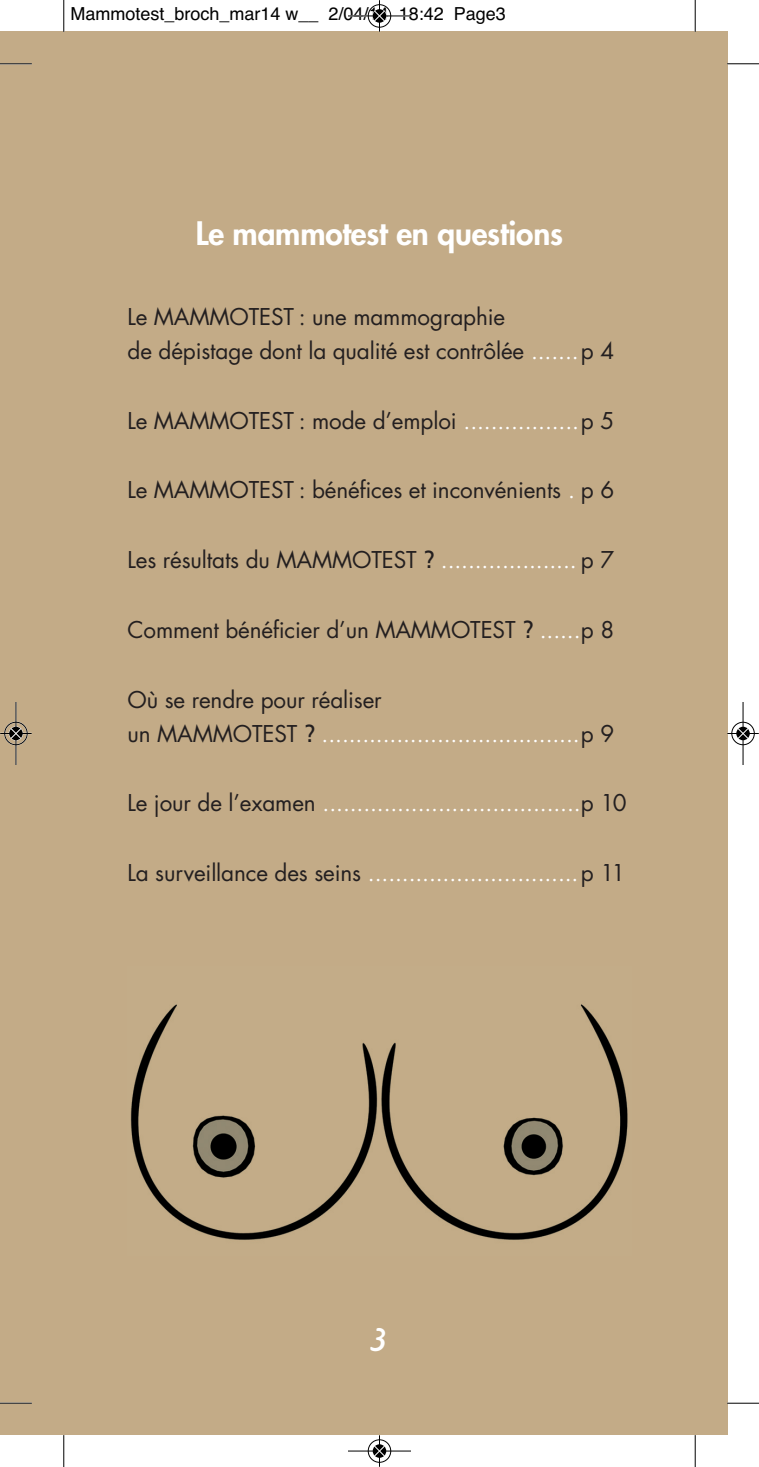
<style>
.page{position:relative;width:759px;height:1467px;background:#fff}
.page>*{position:absolute;margin:0;border:0;box-sizing:border-box;transform-origin:0 0}
.t1{font:800 31.5px "Futura";letter-spacing:-.005em;color:#fff}
.t2{font:31.5px "Freehand 521 BT Regular C";color:#fff}
.t3{font:22.5px/33.8px "Futura";letter-spacing:-.005em;color:#231f20}
.t4{font:22.5px/33.8px "Futura";letter-spacing:-.005em;color:#fff}
.t5{font:18px "Helvetica";color:#000}
.s1{color:#fff}
.s2{font-family:"Frutiger";font-size:24.75px}
.s3{color:#231f20}
.s4{font-family:"Frutiger";font-size:24.75px;color:#231f20}
</style>
<div class="page">
<div style="left:0;top:32px;width:727px;height:1403px;background:#c3ab87"></div>
<img style="left:130px;top:1004px;width:498px;height:236px">
<hr style="left:0;top:1402px;width:32px;height:2px;background:#fff">
<hr style="left:63px;top:0;width:1px;height:32px;background:#000">
<hr style="left:0;top:63px;width:32px;height:1px;background:#000">
<hr style="left:695px;top:0;width:1px;height:32px;background:#000">
<hr style="left:727px;top:63px;width:32px;height:1px;background:#000">
<hr style="left:63px;top:1435px;width:1px;height:32px;background:#000">
<hr style="left:0;top:1403px;width:32px;height:1px;background:#000">
<hr style="left:695px;top:1435px;width:1px;height:32px;background:#000">
<hr style="left:727px;top:1403px;width:32px;height:1px;background:#000">
<div style="left:368px;top:4px;width:23px;height:24px;border:1px solid #fff;border-radius:50%"></div>
<div style="left:372px;top:9px;width:15px;height:14px;background:#bfbfbf;border-radius:50%"></div>
<hr style="left:348px;top:16px;width:63px;height:1px;background:#000">
<hr style="left:379px;top:0;width:1px;height:32px;background:#000">
<div style="left:368px;top:4px;width:23px;height:23px;border:1px solid #000;border-radius:50%"></div>
<svg style="left:373px;top:9px;width:13px;height:14px"></svg>
<svg style="left:374px;top:10px;width:11px;height:12px"></svg>
<div style="left:368px;top:1439px;width:23px;height:24px;border:1px solid #fff;border-radius:50%"></div>
<div style="left:372px;top:1444px;width:15px;height:14px;background:#bebebe;border-radius:50%"></div>
<hr style="left:348px;top:1451px;width:63px;height:1px;background:#000">
<hr style="left:379px;top:1435px;width:1px;height:32px;background:#000">
<div style="left:368px;top:1440px;width:23px;height:22px;border:1px solid #000;border-radius:50%"></div>
<svg style="left:373px;top:1444px;width:13px;height:14px"></svg>
<svg style="left:374px;top:1445px;width:11px;height:12px"></svg>
<hr style="left:15px;top:702px;width:2px;height:63px;background:#fff">
<div style="left:4px;top:722px;width:24px;height:23px;border:1px solid #fff;border-radius:50%"></div>
<div style="left:9px;top:726px;width:14px;height:15px;background:#b2aea6;border-radius:50%"></div>
<hr style="left:16px;top:702px;width:1px;height:63px;background:#000">
<hr style="left:0;top:733px;width:32px;height:1px;background:#000">
<div style="left:4px;top:722px;width:23px;height:23px;border:1px solid #000;border-radius:50%"></div>
<svg style="left:9px;top:727px;width:14px;height:13px"></svg>
<svg style="left:10px;top:728px;width:12px;height:11px"></svg>
<div style="left:731px;top:722px;width:24px;height:23px;border:1px solid #fff;border-radius:50%"></div>
<div style="left:736px;top:726px;width:14px;height:15px;background:#bfbfbf;border-radius:50%"></div>
<hr style="left:743px;top:702px;width:1px;height:63px;background:#000">
<hr style="left:727px;top:733px;width:32px;height:1px;background:#000">
<div style="left:732px;top:722px;width:23px;height:23px;border:1px solid #000;border-radius:50%"></div>
<svg style="left:736px;top:727px;width:14px;height:13px"></svg>
<svg style="left:737px;top:728px;width:12px;height:11px"></svg>
<p class="t5" style="left:71px;top:7px;width:437px">Mammotest_broch_mar14 w__ 2/04/14 18:42 Page3</p>
<h1 class="t1" style="left:196px;top:219px;width:369px">Le mammotest en questions</h1>
<p class="t3" style="left:128px;top:302px;width:488px">Le MAMMOTEST : une mammographie<br>de dépistage dont la qualité est contrôlée <span class="s1">.......</span>p 4</p>
<p class="t3" style="left:128px;top:405px;width:488px">Le MAMMOTEST : mode d’emploi <span class="s1">.................</span>p 5</p>
<p class="t3" style="left:128px;top:475px;width:488px">Le MAMMOTEST : bénéfices et inconvénients <span class="s1">.</span> p 6</p>
<p class="t3" style="left:128px;top:545px;width:488px">Les résultats du MAMMOTEST <span class="s2">?</span> <span class="s1">....................</span> p 7</p>
<p class="t3" style="left:128px;top:615px;width:488px">Comment bénéficier d’un MAMMOTEST <span class="s2">?</span> <span class="s1">......</span>p 8</p>
<p class="t4" style="left:128px;top:684px;width:488px"><span class="s3">Où se rendre pour réaliser<br>un MAMMOTEST</span> <span class="s4">?</span> ......................................<span class="s3">p 9</span></p>
<p class="t4" style="left:128px;top:788px;width:501px"><span class="s3">Le jour de l’examen</span> ......................................<span class="s3">p 10</span></p>
<p class="t4" style="left:128px;top:858px;width:499px"><span class="s3">La surveillance des seins</span> ...............................<span class="s3">p 11</span></p>
<h1 class="t2" style="left:371px;top:1327px;width:18px">3</h1>
</div>
